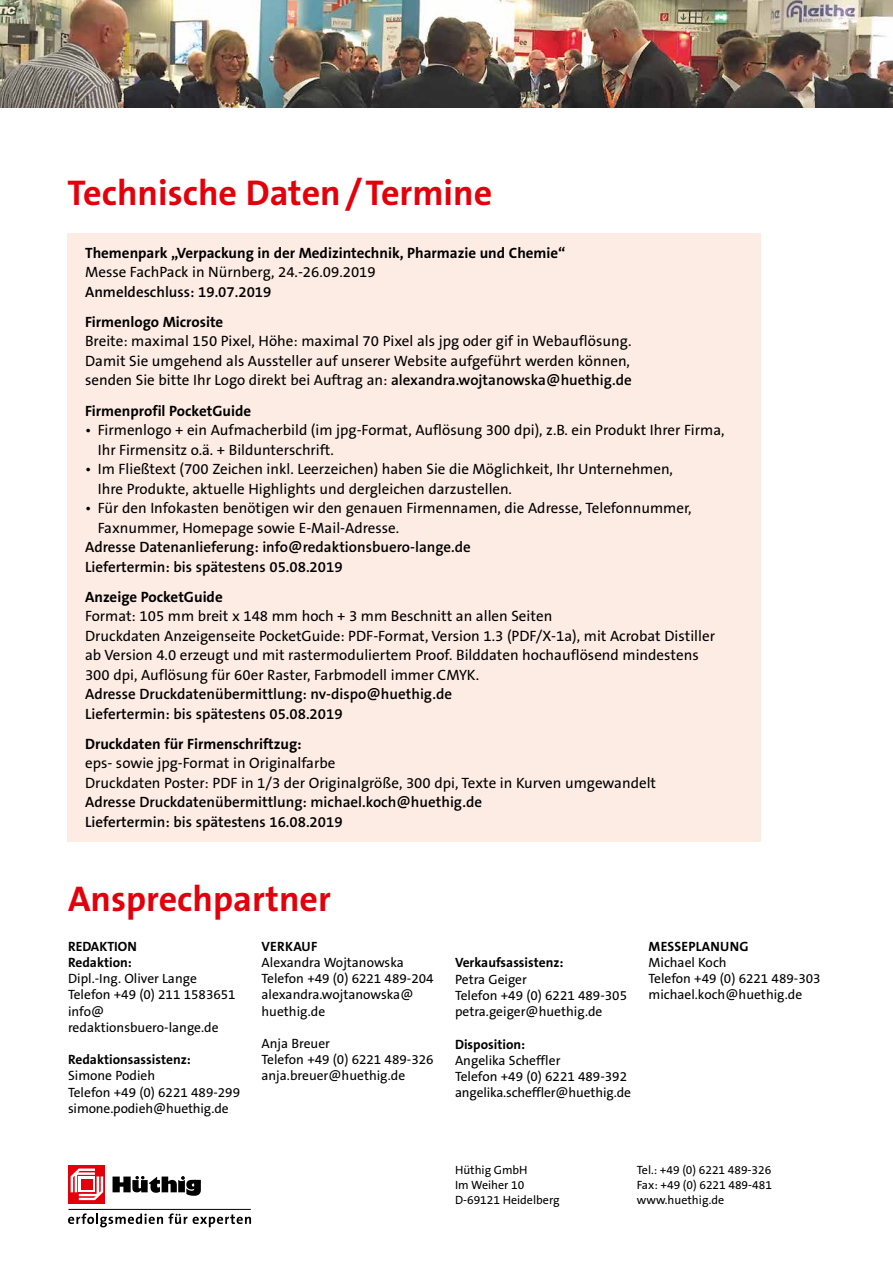
<style>
.page{position:relative;width:893px;height:1263px;background:#fff}
.page>*{position:absolute;margin:0;border:0;box-sizing:border-box;transform-origin:0 0}
.t1{font:700 36px "The Sans Os F";color:#e3000b}
.t2{font:15px/19.5px "The Sans Os F";color:#000}
.t3{font:600 15px/19.5px "The Sans Os F";color:#000}
.t4{font:700 15px "The Sans Os F";color:#000}
.t5{font:13.5px/16.2px "The Sans Os F";color:#000}
.t6{font:700 13.5px/16.2px "The Sans Os F";color:#000}
.t7{font:12px/15px "The Sans Os F";color:#000}
.s1{font-weight:600}
</style>
<div class="page">
<img style="left:0;top:0;width:893px;height:107px">
<div style="left:68px;top:234px;width:693px;height:608px;background:#fdece4"></div>
<svg style="left:69px;top:1165px;width:36px;height:38px"></svg>
<svg style="left:71px;top:1168px;width:32px;height:32px"></svg>
<div style="left:79px;top:1176px;width:16px;height:16px;background:#fff"></div>
<div style="left:81px;top:1179px;width:11px;height:11px;background:#e3000b"></div>
<svg style="left:113px;top:1176px;width:88px;height:20px"></svg>
<hr style="left:68px;top:1209px;width:183px;height:1px;background:#000">
<svg style="left:68px;top:1213px;width:183px;height:14px"></svg>
<h1 class="t1" style="left:68px;top:170px;width:426px">Technische Daten/Termine</h1>
<p class="t4" style="left:85px;top:243px;width:482px">Themenpark „Verpackung in der Medizintechnik, Pharmazie und Chemie“</p>
<p class="t2" style="left:85px;top:263px;width:292px">Messe FachPack in Nürnberg, 24.-26.09.2019</p>
<p class="t3" style="left:85px;top:282px;width:188px">Anmeldeschluss: 19.07.2019</p>
<p class="t4" style="left:85px;top:312px;width:140px">Firmenlogo Microsite</p>
<p class="t2" style="left:85px;top:332px;width:548px">Breite: maximal 150 Pixel, Höhe: maximal 70 Pixel als jpg oder gif in Webauflösung.<br>Damit Sie umgehend als Aussteller auf unserer Website aufgeführt werden können, senden Sie bitte Ihr Logo direkt bei Auftrag an: <span class="s1">alexandra.wojtanowska@huethig.de</span></p>
<p class="t4" style="left:85px;top:401px;width:168px">Firmenprofil PocketGuide</p>
<p class="t2" style="left:98px;top:420px;width:628px;text-indent:-13px">• Firmenlogo + ein Aufmacherbild (im jpg-Format, Auflösung 300 dpi), z.B. ein Produkt Ihrer Firma,<br>Ihr Firmensitz o.ä. + Bildunterschrift.</p>
<p class="t2" style="left:98px;top:459px;width:577px;text-indent:-13px">• Im Fließtext (700 Zeichen inkl. Leerzeichen) haben Sie die Möglichkeit, Ihr Unternehmen,<br>Ihre Produkte, aktuelle Highlights und dergleichen darzustellen.</p>
<p class="t2" style="left:98px;top:498px;width:595px;text-indent:-13px">• Für den Infokasten benötigen wir den genauen Firmennamen, die Adresse, Telefonnummer,<br>Faxnummer, Homepage sowie E-Mail-Adresse.</p>
<p class="t3" style="left:85px;top:537px;width:387px">Adresse Datenanlieferung: info@redaktionsbuero-lange.de<br>Liefertermin: bis spätestens 05.08.2019</p>
<p class="t4" style="left:85px;top:587px;width:139px">Anzeige PocketGuide</p>
<p class="t2" style="left:85px;top:606px;width:631px">Format: 105 mm breit x 148 mm hoch + 3 mm Beschnitt an allen Seiten<br>Druckdaten Anzeigenseite PocketGuide: PDF-Format, Version 1.3 (PDF/X-1a), mit Acrobat Distiller ab Version 4.0 erzeugt und mit rastermoduliertem Proof. Bilddaten hochauflösend mindestens 300 dpi, Auflösung für 60er Raster, Farbmodell immer CMYK.</p>
<p class="t3" style="left:85px;top:684px;width:368px">Adresse Druckdatenübermittlung: nv-dispo@huethig.de<br>Liefertermin: bis spätestens 05.08.2019</p>
<p class="t4" style="left:85px;top:734px;width:218px">Druckdaten für Firmenschriftzug:</p>
<p class="t2" style="left:85px;top:754px;width:573px">eps- sowie jpg-Format in Originalfarbe<br>Druckdaten Poster: PDF in 1/3 der Originalgröße, 300 dpi, Texte in Kurven umgewandelt</p>
<p class="t3" style="left:85px;top:793px;width:398px">Adresse Druckdatenübermittlung: michael.koch@huethig.de<br>Liefertermin: bis spätestens 16.08.2019</p>
<h1 class="t1" style="left:68px;top:876px;width:264px">Ansprechpartner</h1>
<p class="t6" style="left:68px;top:938px;width:70px">REDAKTION<br>Redaktion:</p>
<p class="t5" style="left:68px;top:971px;width:169px">Dipl.-Ing. Oliver Lange<br>Telefon +49 (0) 211 1583651 info@ redaktionsbuero-lange.de</p>
<p class="t6" style="left:68px;top:1052px;width:124px">Redaktionsassistenz:</p>
<p class="t5" style="left:68px;top:1068px;width:174px">Simone Podieh<br>Telefon +49 (0) 6221 489-299 simone.podieh@huethig.de</p>
<p class="t6" style="left:262px;top:938px;width:57px">VERKAUF</p>
<p class="t5" style="left:261px;top:954px;width:174px">Alexandra Wojtanowska<br>Telefon +49 (0) 6221 489-204 alexandra.wojtanowska@ huethig.de</p>
<p class="t5" style="left:261px;top:1035px;width:174px">Anja Breuer<br>Telefon +49 (0) 6221 489-326 anja.breuer@huethig.de</p>
<p class="t6" style="left:455px;top:955px;width:110px">Verkaufsassistenz:</p>
<p class="t5" style="left:455px;top:971px;width:174px">Petra Geiger<br>Telefon +49 (0) 6221 489-305 petra.geiger@huethig.de</p>
<p class="t6" style="left:455px;top:1036px;width:72px">Disposition:</p>
<p class="t5" style="left:455px;top:1052px;width:178px">Angelika Scheffler<br>Telefon +49 (0) 6221 489-392 angelika.scheffler@huethig.de</p>
<p class="t6" style="left:649px;top:938px;width:102px">MESSEPLANUNG</p>
<p class="t5" style="left:648px;top:954px;width:174px">Michael Koch<br>Telefon +49 (0) 6221 489-303 michael.koch@huethig.de</p>
<p class="t7" style="left:455px;top:1162px;width:106px">Hüthig GmbH<br>Im Weiher 10<br>D-69121 Heidelberg</p>
<p class="t7" style="left:637px;top:1162px;width:137px;text-align:justify">Tel.: +49 (0) 6221 489-326<br>Fax: +49 (0) 6221 489-481 www.huethig.de</p>
</div>
